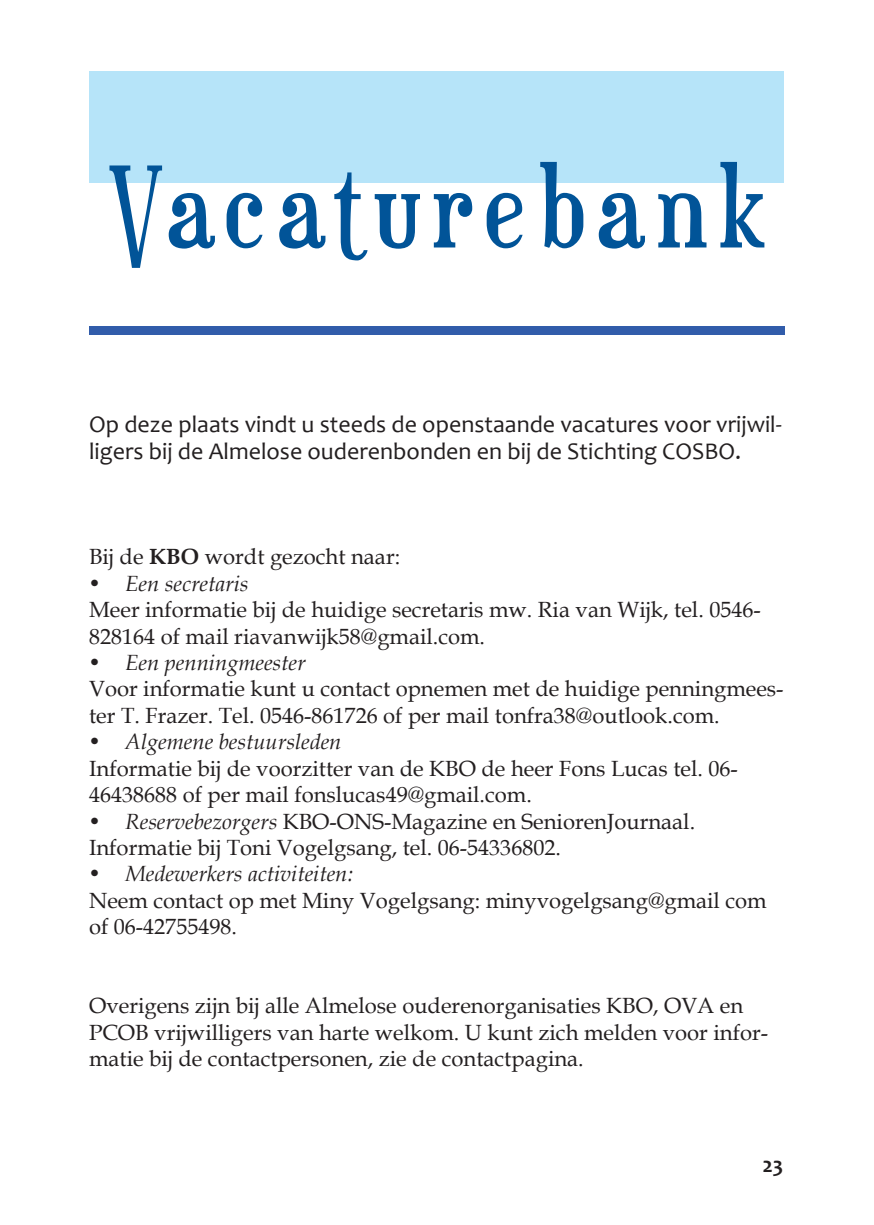
<style>
.page{position:relative;width:874px;height:1225px;background:#fff}
.page>*{position:absolute;margin:0;border:0;box-sizing:border-box;transform-origin:0 0}
.t1{font:120px "Euphorigenic";letter-spacing:.1em;color:#015498}
.t2{font:24px/26.4px "Candara";color:#231f20}
.t3{font:22px/26.4px "Book Antiqua";color:#231f20}
.t4{font:italic 22px "Book Antiqua";color:#231f20}
.t5{font:700 22px "Candara";color:#231f20}
.s1{font-weight:700}
.s2{font-style:italic}
</style>
<div class="page">
<div style="left:89px;top:71px;width:694px;height:112px;background:#b6e4f9"></div>
<div style="left:89px;top:326px;width:695px;height:8px;background:#315caa"></div>
<h1 class="t1" style="left:107px;top:148px;width:659px">Vacaturebank</h1>
<p class="t2" style="left:89px;top:411px;width:694px">Op deze plaats vindt u steeds de openstaande vacatures voor vrijwil&shy;ligers bij de Almelose ouderenbonden en bij de Stichting COSBO.</p>
<p class="t3" style="left:89px;top:543px;width:312px">Bij de <span class="s1">KBO</span> wordt gezocht naar:</p>
<p class="t4" style="left:89px;top:568px;width:161px">• Een secretaris</p>
<p class="t3" style="left:89px;top:596px;width:672px">Meer informatie bij de huidige secretaris mw. Ria van Wijk, tel. 0546-<br>828164 of mail riavanwijk58@gmail.com.</p>
<p class="t4" style="left:89px;top:647px;width:218px">• Een penningmeester</p>
<p class="t3" style="left:89px;top:675px;width:695px">Voor informatie kunt u contact opnemen met de huidige penningmees&shy;ter T. Frazer. Tel. 0546-861726 of per mail tonfra38@outlook.com.</p>
<p class="t4" style="left:89px;top:726px;width:254px">• Algemene bestuursleden</p>
<p class="t3" style="left:89px;top:754px;width:650px">Informatie bij de voorzitter van de KBO de heer Fons Lucas tel. 06-<br>46438688 of per mail fonslucas49@gmail.com.</p>
<p class="t3" style="left:89px;top:807px;width:607px"><span class="s2">• Reservebezorgers</span> KBO-ONS-Magazine en SeniorenJournaal.<br>Informatie bij Toni Vogelgsang, tel. 06-54336802.</p>
<p class="t4" style="left:89px;top:858px;width:265px">• Medewerkers activiteiten:</p>
<p class="t3" style="left:89px;top:886px;width:678px">Neem contact op met Miny Vogelgsang: minyvogelgsang@gmail com of 06-42755498.</p>
<p class="t3" style="left:89px;top:992px;width:680px">Overigens zijn bij alle Almelose ouderenorganisaties KBO, OVA en<br>PCOB vrijwilligers van harte welkom. U kunt zich melden voor infor&shy;matie bij de contactpersonen, zie de contactpagina.</p>
<p class="t5" style="left:762px;top:1150px;width:22px">23</p>
</div>
